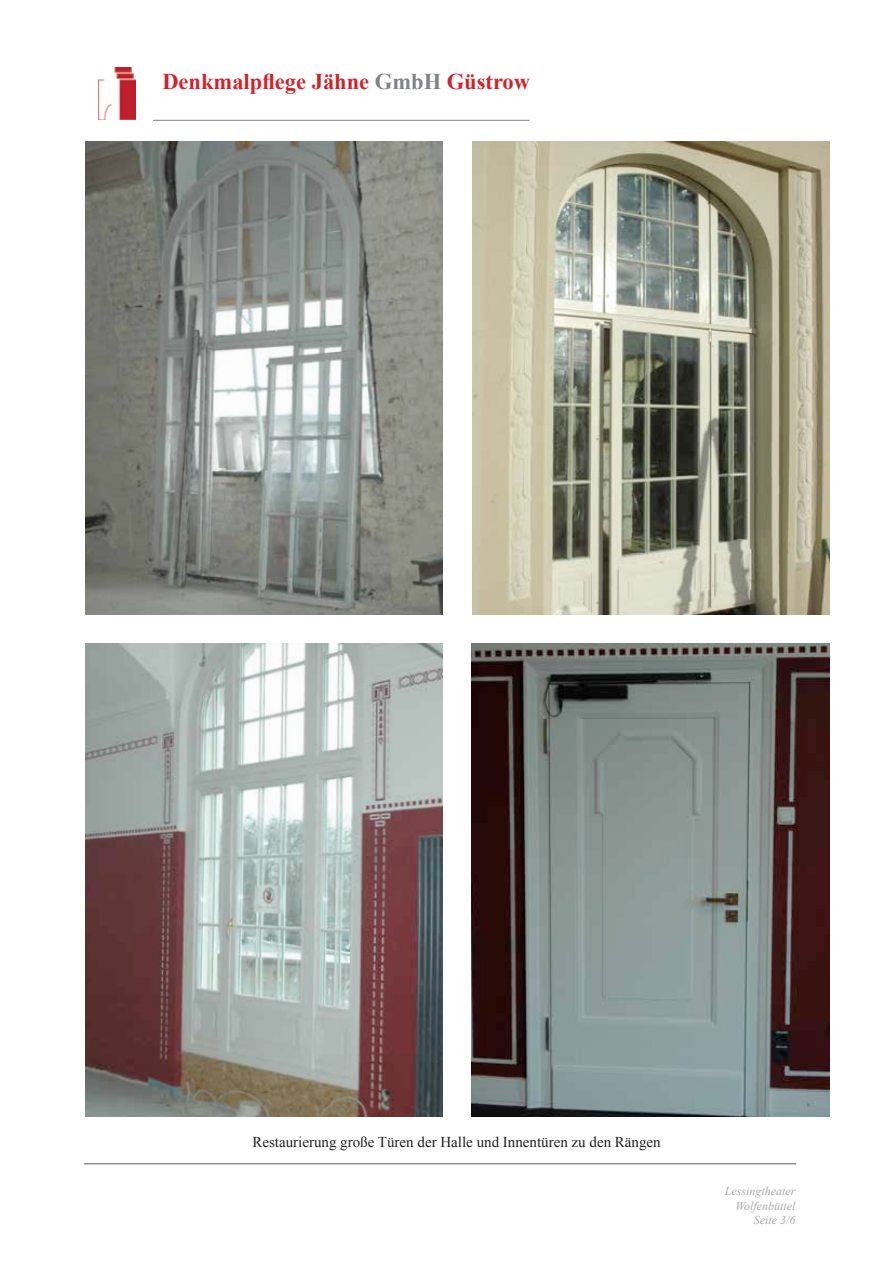
<style>
.page{position:relative;width:893px;height:1263px;background:#fff}
.page>*{position:absolute;margin:0;border:0;box-sizing:border-box;transform-origin:0 0}
.t1{font:700 22.5px "Times New Roman";color:#d2232a}
.t2{font:15px "Times New Roman";color:#231f20}
.t3{font:italic 12px/14.4px "Times New Roman";color:#a7a9ac;text-align:right}
.s1{color:#808285}
</style>
<div class="page">
<img style="left:85px;top:141px;width:357px;height:473px">
<img style="left:473px;top:141px;width:356px;height:473px">
<img style="left:98px;top:68px;width:38px;height:52px">
<hr style="left:153px;top:120px;width:376px;height:1px;background:#808285">
<hr style="left:84px;top:1163px;width:712px;height:1px;background:#58595b">
<img style="left:85px;top:643px;width:357px;height:473px">
<img style="left:472px;top:643px;width:357px;height:473px">
<h1 class="t1" style="left:162px;top:65px;width:369px">Denkmalpflege Jähne <span class="s1">GmbH</span> Güstrow</h1>
<p class="t2" style="left:252px;top:1132px;width:410px">Restaurierung große Türen der Halle und Innentüren zu den Rängen</p>
<p class="t3" style="left:725px;top:1184px;width:72px">Lessingtheater<br>Wolfenbüttel<br>Seite 3/6</p>
</div>
